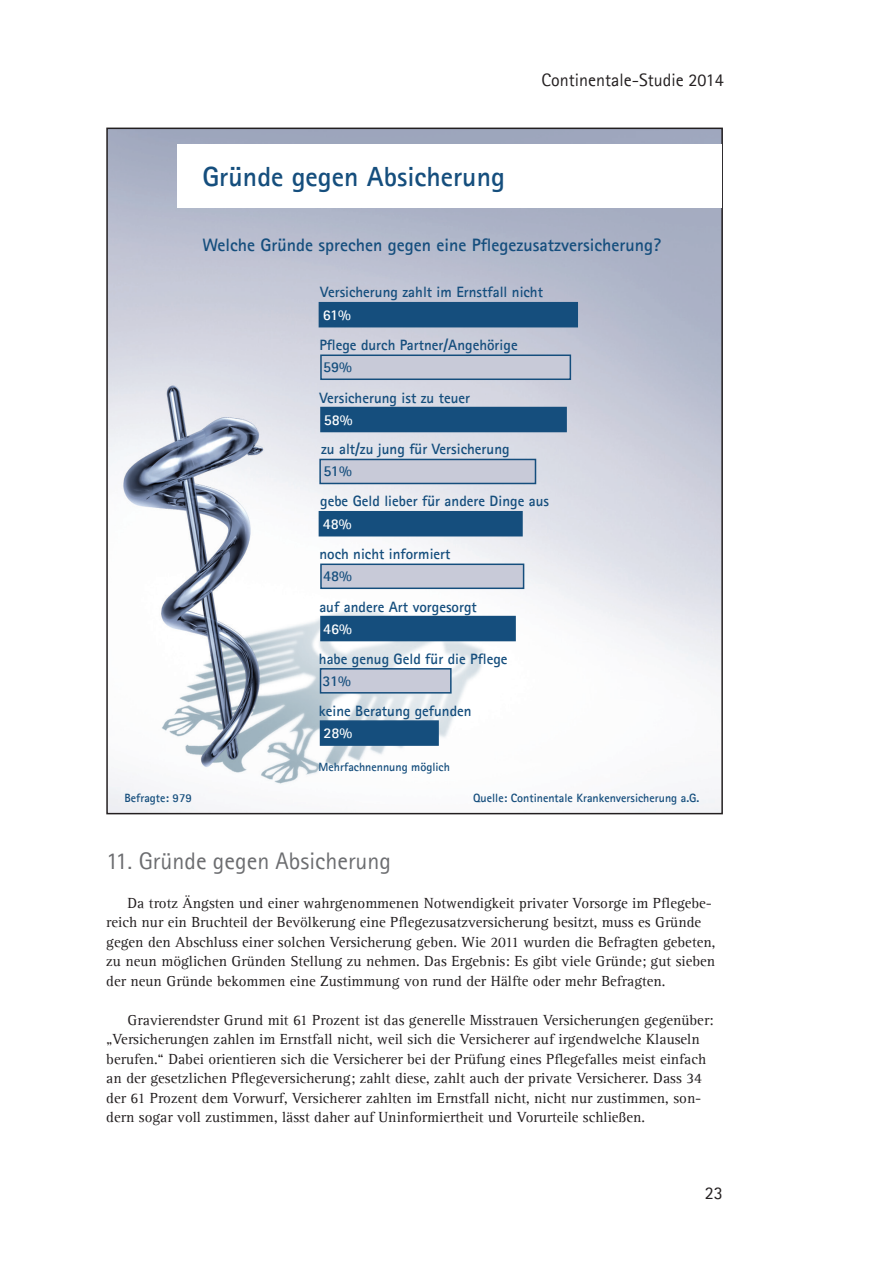
<style>
.page{position:relative;width:893px;height:1263px;background:#fff}
.page>*{position:absolute;margin:0;border:0;box-sizing:border-box;transform-origin:0 0}
.t1{font:700 27.75px "Agfa Rotis Sans Serif";color:#154e7d}
.t2{font:24px "Agfa Rotis Sans Serif";color:#6c6d70}
.t3{font:700 18px "Agfa Rotis Sans Serif";color:#154e7d}
.t4{font:18px "Agfa Rotis Sans Serif";color:#231f20}
.t5{font:15px/19.5px "Agfa Rotis Serif";color:#231f20}
.t6{font:700 15px/21.9px "Agfa Rotis Sans Serif";color:#154e7d}
.t7{font:700 15px "Agfa Rotis Sans Serif";color:#fff}
.t8{font:700 12px "Agfa Rotis Sans Serif";color:#154e7d}
</style>
<div class="page">
<img style="left:109px;top:131px;width:611px;height:680px">
<div style="left:177px;top:144px;width:544px;height:64px;background:#fff"></div>
<div style="left:320px;top:354px;width:251px;height:26px;background:#c8cad8;border:2px solid #154e7d"></div>
<div style="left:319px;top:302px;width:259px;height:25px;background:#154e7d"></div>
<div style="left:320px;top:563px;width:204px;height:26px;background:#c8cad8;border:2px solid #154e7d"></div>
<div style="left:320px;top:616px;width:196px;height:25px;background:#154e7d"></div>
<div style="left:319px;top:511px;width:204px;height:25px;background:#154e7d"></div>
<div style="left:320px;top:407px;width:247px;height:25px;background:#154e7d"></div>
<div style="left:319px;top:459px;width:217px;height:25px;background:#c8cad8;border:2px solid #154e7d"></div>
<div style="left:320px;top:668px;width:132px;height:25px;background:#c8cad8;border:2px solid #154e7d"></div>
<div style="left:320px;top:720px;width:119px;height:26px;background:#154e7d;border:2px solid #154e7d"></div>
<h1 class="t1" style="left:202px;top:159px;width:304px">Gründe gegen Absicherung</h1>
<p class="t4" style="left:541px;top:69px;width:184px">Continentale-Studie 2014</p>
<p class="t3" style="left:202px;top:234px;width:460px">Welche Gründe sprechen gegen eine Pflegezusatzversicherung?</p>
<p class="t6" style="left:320px;top:281px;width:224px">Versicherung zahlt im Ernstfall nicht</p>
<p class="t7" style="left:323px;top:305px;width:30px">61%</p>
<p class="t6" style="left:319px;top:334px;width:200px">Pflege durch Partner/Angehörige<br>59%</p>
<p class="t6" style="left:319px;top:386px;width:152px">Versicherung ist zu teuer</p>
<p class="t7" style="left:324px;top:410px;width:30px">58%</p>
<p class="t6" style="left:321px;top:437px;width:190px;line-height:22.6px">zu alt/zu jung für Versicherung<br>51%</p>
<p class="t6" style="left:320px;top:490px;width:230px">gebe Geld lieber für andere Dinge aus</p>
<p class="t7" style="left:323px;top:514px;width:30px">48%</p>
<p class="t6" style="left:319px;top:543px;width:133px">noch nicht informiert<br>48%</p>
<p class="t6" style="left:319px;top:595px;width:159px">auf andere Art vorgesorgt</p>
<p class="t7" style="left:323px;top:619px;width:30px">46%</p>
<p class="t6" style="left:319px;top:648px;width:190px">habe genug Geld für die Pflege<br>31%</p>
<p class="t6" style="left:319px;top:700px;width:154px">keine Beratung gefunden</p>
<p class="t7" style="left:323px;top:724px;width:30px">28%</p>
<p class="t8" style="left:319px;top:759px;width:133px">Mehrfachnennung möglich</p>
<p class="t8" style="left:124px;top:790px;width:69px">Befragte: 979</p>
<p class="t8" style="left:473px;top:790px;width:228px">Quelle: Continentale Krankenversicherung a.G.</p>
<h2 class="t2" style="left:106px;top:846px;width:286px">11. Gründe gegen Absicherung</h2>
<p class="t5" style="left:106px;top:893px;width:610px;text-indent:21px">Da trotz Ängsten und einer wahrgenommenen Notwendigkeit privater Vorsorge im Pflegebe&shy;reich nur ein Bruchteil der Bevölkerung eine Pflegezusatzversicherung besitzt, muss es Gründe gegen den Abschluss einer solchen Versicherung geben. Wie 2011 wurden die Befragten gebeten, zu neun möglichen Gründen Stellung zu nehmen. Das Ergebnis: Es gibt viele Gründe; gut sieben der neun Gründe bekommen eine Zustimmung von rund der Hälfte oder mehr Befragten.</p>
<p class="t5" style="left:106px;top:1010px;width:609px;text-indent:21px">Gravierendster Grund mit 61 Prozent ist das generelle Misstrauen Versicherungen gegenüber: „Versicherungen zahlen im Ernstfall nicht, weil sich die Versicherer auf irgendwelche Klauseln berufen.“ Dabei orientieren sich die Versicherer bei der Prüfung eines Pflegefalles meist einfach an der gesetzlichen Pflegeversicherung; zahlt diese, zahlt auch der private Versicherer. Dass 34 der 61 Prozent dem Vorwurf, Versicherer zahlten im Ernstfall nicht, nicht nur zustimmen, son&shy;dern sogar voll zustimmen, lässt daher auf Uninformiertheit und Vorurteile schließen.</p>
<p class="t4" style="left:705px;top:1182px;width:19px">23</p>
</div>
